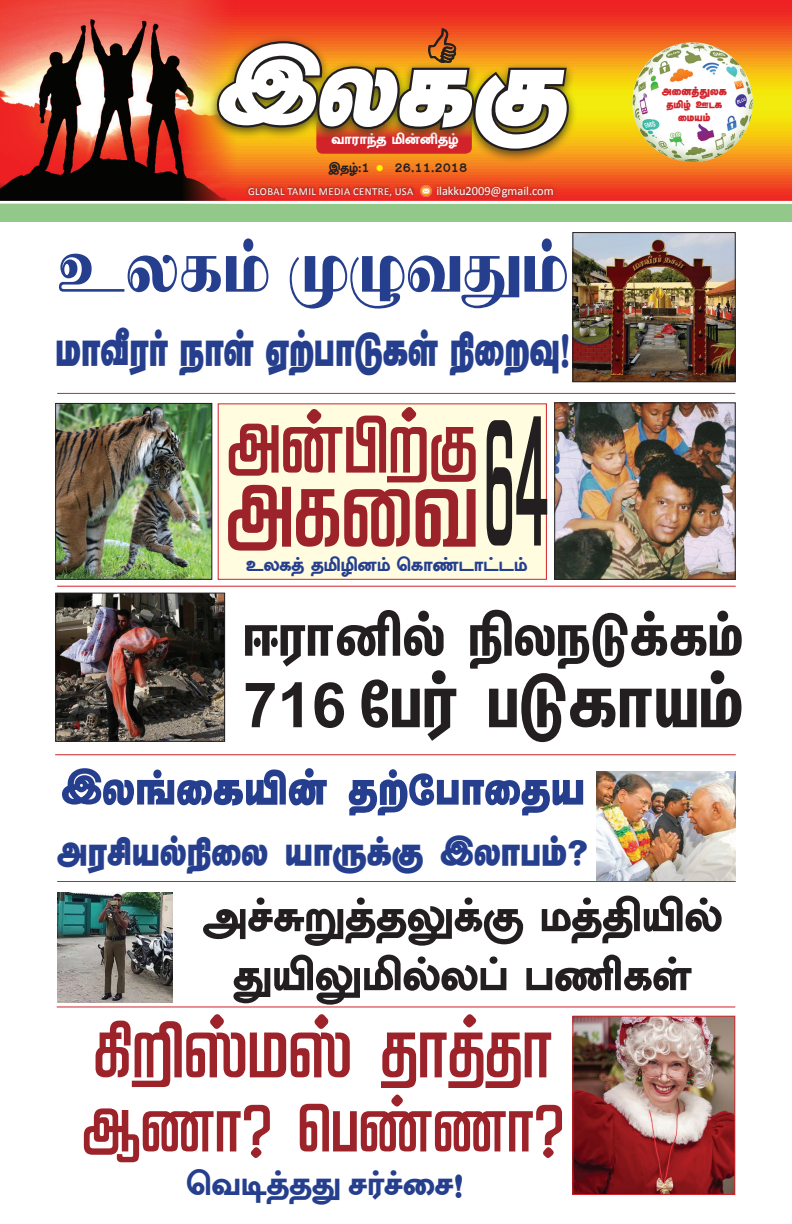
<style>
.page{position:relative;width:792px;height:1224px;background:#fff}
.page>*{position:absolute;margin:0;border:0;box-sizing:border-box;transform-origin:0 0}
.t1{font:270.9px "B541 TAM Sandilyan";color:#231f20;scale:.39 1}
.t2{font:151.6px "B541 TAM Sandilyan";color:#9d232a}
.t3{font:137.6px "B451 TAM Maragadam";color:#fff}
.t4{font:120px "B541 TAM Sandilyan";color:#9d232a}
.t5{font:118px "B541 TAM Sandilyan";color:#9d232a}
.t6{font:106px "B541 TAM Sandilyan";color:#9d232a}
.t7{font:92.7px "B472 TAM Namakal";color:#253f8e;scale:.76 1}
.t8{font:79px "TAM Tamil 155";color:#231f20}
.t9{font:62.6px "TAM Tamil 155";color:#231f20}
.t10{font:61.1px "B451 TAM Maragadam";color:#253f8e;scale:.92 1}
.t11{font:60px "B451 TAM Maragadam";color:#253f8e;scale:.76 1}
.t12{font:52.7px/59px "TAM Tamil 003";color:#231f20;text-align:center}
.t13{font:50px "B451 TAM Maragadam";color:#253f8e;scale:.92 1}
.t14{font:38.7px "TAM Tamil 003";color:#253f8e}
.t15{font:22px "TAM Tamil 003";color:#253f8e}
.t16{font:17.3px "TAM Tamil 003";color:#fff}
.t17{font:15.1px "TAM Tamil 003";color:#231f20}
.t18{font:14.7px "B451 TAM Maragadam";color:#d1232a}
.t19{font:13.5px "B451 TAM Maragadam";color:#d1232a}
.t20{font:12.4px "Calibri";color:#fff}
.t21{font:10.7px "Calibri";letter-spacing:.04em;color:#fff}
.s1{color:#fff101}
.s2{font-family:"Arial";font-weight:700;font-size:62.6px}
</style>
<div class="page">
<img style="left:556px;top:404px;width:178px;height:174px">
<div style="left:554px;top:402px;width:182px;height:178px;border:1px solid #231f20"></div>
<img style="left:395px;top:0;width:397px;height:201px">
<div style="left:0;top:203px;width:792px;height:19px;background:#92c889"></div>
<img style="left:630px;top:38px;width:125px;height:127px">
<img style="left:0;top:0;width:395px;height:201px">
<div style="left:208px;top:35px;width:370px;height:128px;background:#231f20;opacity:.75"></div>
<div style="left:431px;top:181px;width:127px;height:22px;background:#231f20;opacity:.75"></div>
<svg style="left:421px;top:186px;width:10px;height:10px"></svg>
<div style="left:246px;top:185px;width:170px;height:14px;background:#231f20;opacity:.75"></div>
<hr style="left:0;top:201px;width:792px;height:3px;background:#fff">
<div style="left:218px;top:403px;width:329px;height:177px;background:#fffce0;border:1px solid #d1232a"></div>
<hr style="left:57px;top:393px;width:678px;height:1px;background:#d1232a">
<hr style="left:57px;top:586px;width:679px;height:1px;background:#d1232a">
<hr style="left:55px;top:754px;width:681px;height:1px;background:#d1232a">
<hr style="left:57px;top:881px;width:679px;height:1px;background:#d1232a">
<hr style="left:57px;top:1006px;width:678px;height:1px;background:#d1232a">
<img style="left:57px;top:405px;width:153px;height:173px">
<div style="left:55px;top:403px;width:157px;height:177px;border:1px solid #231f20"></div>
<img style="left:57px;top:595px;width:166px;height:145px">
<div style="left:55px;top:593px;width:170px;height:149px;border:1px solid #231f20"></div>
<img style="left:574px;top:1018px;width:159px;height:175px">
<div style="left:572px;top:1016px;width:163px;height:179px;border:1px solid #d1232a"></div>
<img style="left:574px;top:234px;width:160px;height:146px">
<div style="left:572px;top:232px;width:164px;height:150px;border:1px solid #231f20"></div>
<img style="left:596px;top:772px;width:139px;height:109px">
<img style="left:57px;top:892px;width:116px;height:110px">
<svg style="left:213px;top:28px;width:359px;height:125px;background:#955b1d"></svg>
<h3 class="t3" style="left:214px;top:15px;width:376px">Þôè°</h3>
<h3 class="t16" style="left:332px;top:128px;width:129px">õ£ó£‰î I¡Qî›</h3>
<h3 class="t17" style="left:328px;top:158px;width:141px">Þî›:1 <span class="s1">●</span> 26.11.2018</h3>
<p class="t21" style="left:248px;top:184px;width:167px">GLOBAL TAMIL MEDIA CENTRE, USA</p>
<p class="t20" style="left:436px;top:183px;width:119px">ILAKKU2009@GMAIL.COM</p>
<h3 class="t7" style="left:57px;top:218px;width:675px">àôè‹ º¿õ¶‹</h3>
<h3 class="t11" style="left:55px;top:317px;width:680px">ñ£ió˜ ï£œ ãŸð£´èœ G¬ø¾!</h3>
<h3 class="t4" style="left:227px;top:377px;width:252px">Ü¡HŸ°</h3>
<h2 class="t2" style="left:226px;top:425px;width:254px">Üè¬õ</h2>
<h1 class="t1" style="left:485px;top:329px;width:168px">64</h1>
<h3 class="t15" style="left:246px;top:551px;width:283px">àôèˆ îINù‹ ªè£‡ì£†ì‹</h3>
<h3 class="t18" style="left:662px;top:83px;width:67px">Ü¬ùˆ¶ôè</h3>
<p class="t19" style="left:666px;top:97px;width:57px">îI› áìè</p>
<p class="t19" style="left:678px;top:110px;width:34px">¬ñò‹</p>
<h3 class="t9" style="left:243px;top:606px;width:501px">ßó£Q™ Gôï´‚è‹</h3>
<h3 class="t8" style="left:243px;top:664px;width:502px"><span class="s2">716</span> «ð˜ ð´è£ò‹</h3>
<h3 class="t10" style="left:61px;top:756px;width:571px">Þôƒ¬èJ¡ îŸ«ð£¬îò</h3>
<h3 class="t13" style="left:57px;top:825px;width:581px">ÜóCò™G¬ô ò£¼‚° Þô£ð‹?</h3>
<h3 class="t12" style="left:203px;top:884px;width:521px">Ü„²Áˆî½‚° ñˆFJ™ ¶J½I™ôŠ ðEèœ</h3>
<h3 class="t5" style="left:94px;top:983px;width:460px">APvñv î£ˆî£</h3>
<h3 class="t6" style="left:82px;top:1067px;width:483px">Ýí£? ªð‡í£?</h3>
<h3 class="t14" style="left:187px;top:1159px;width:279px">ªõ®ˆî¶ ê˜„¬ê!</h3>
</div>
